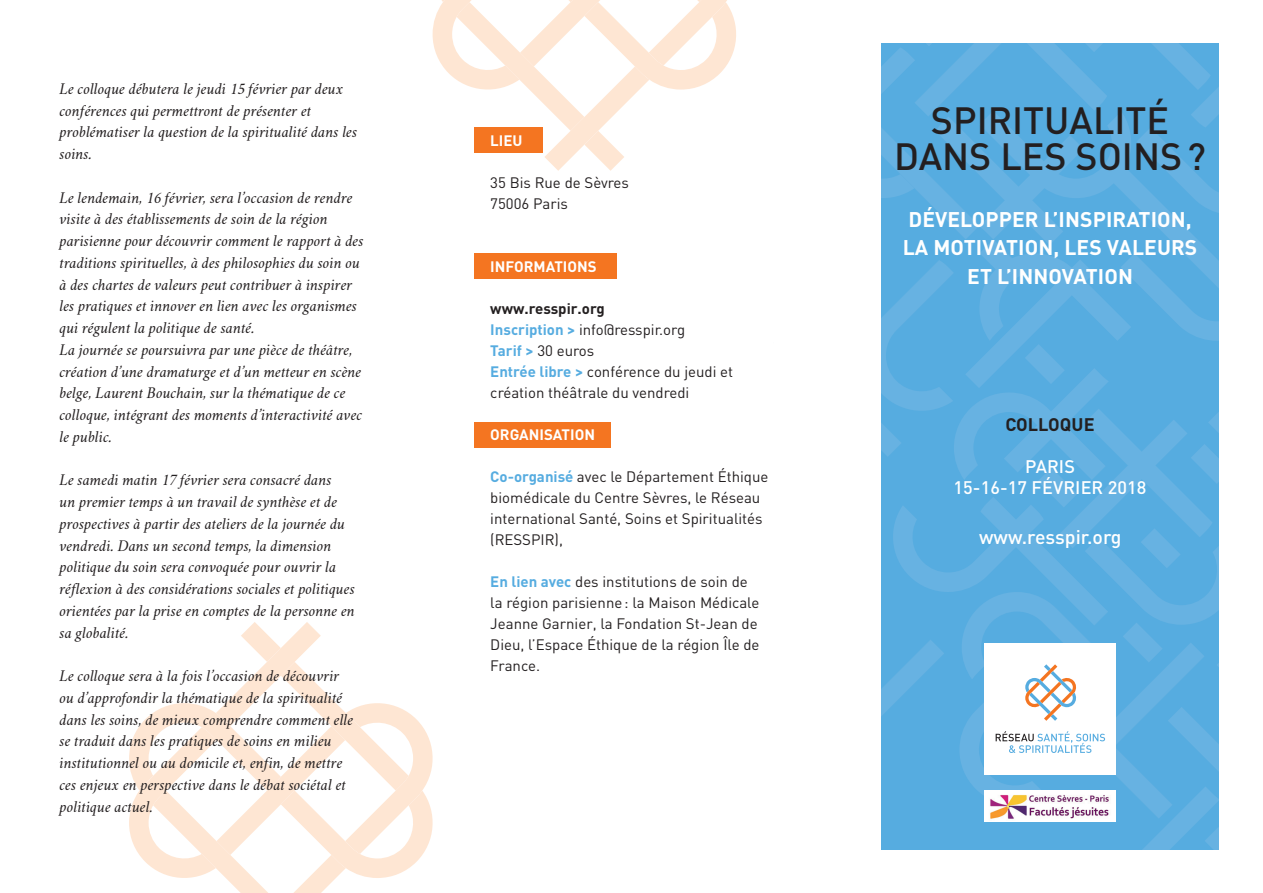
<style>
.page{position:relative;width:1263px;height:893px;background:#fff}
.page>*{position:absolute;margin:0;border:0;box-sizing:border-box;transform-origin:0 0}
.t1{font:500 37.5px/36px "DIN";color:#231f20;text-align:center}
.t2{font:700 21px/28.5px "DIN";letter-spacing:.005em;color:#fff;text-align:center}
.t3{font:500 19.5px "DIN";color:#fff}
.t4{font:500 18px/21px "DIN";letter-spacing:.005em;color:#fff;text-align:center}
.t5{font:700 18px "DIN";letter-spacing:.005em;color:#231f20}
.t6{font:italic 16.5px/21.8px "Crimson";color:#231f20}
.t7{font:15px/21px "DIN";color:#231f20}
.t8{font:700 15px "DIN";color:#fff}
.s1{font-weight:700}
.s2{font-weight:700;color:#56ace0}
</style>
<div class="page">
<svg style="left:433px;top:0;width:303px;height:171px"></svg>
<svg style="left:129px;top:622px;width:304px;height:271px"></svg>
<div style="left:474px;top:128px;width:68px;height:25px;background:#f47521"></div>
<div style="left:474px;top:253px;width:143px;height:25px;background:#f47521"></div>
<div style="left:474px;top:422px;width:136px;height:25px;background:#f47521"></div>
<svg style="left:881px;top:43px;width:338px;height:807px;background:#65b2e2"></svg>
<div style="left:984px;top:790px;width:132px;height:32px;background:#fff"></div>
<img style="left:990px;top:795px;width:119px;height:24px">
<p class="t6" style="left:60px;top:77px;width:299px">Le colloque débutera le jeudi 15 février par deux conférences qui permettront de présenter et problématiser la question de la spiritualité dans les soins.</p>
<p class="t6" style="left:60px;top:186px;width:306px">Le lendemain, 16 février, sera l’occasion de rendre visite à des établissements de soin de la région parisienne pour découvrir comment le rapport à des traditions spirituelles, à des philosophies du soin ou à des chartes de valeurs peut contribuer à inspirer les pratiques et innover en lien avec les organismes qui régulent la politique de santé.<br>La journée se poursuivra par une pièce de théâtre, création d’une dramaturge et d’un metteur en scène belge, Laurent Bouchain, sur la thématique de ce colloque, intégrant des moments d’interactivité avec le public.</p>
<p class="t6" style="left:60px;top:469px;width:297px">Le samedi matin 17 février sera consacré dans<br>un premier temps à un travail de synthèse et de prospectives à partir des ateliers de la journée du vendredi. Dans un second temps, la dimension politique du soin sera convoquée pour ouvrir la réflexion à des considérations sociales et politiques orientées par la prise en comptes de la personne en sa globalité.</p>
<p class="t6" style="left:60px;top:664px;width:295px">Le colloque sera à la fois l’occasion de découvrir ou d’approfondir la thématique de la spiritualité dans les soins, de mieux comprendre comment elle se traduit dans les pratiques de soins en milieu institutionnel ou au domicile et, enfin, de mettre ces enjeux en perspective dans le débat sociétal et politique actuel.</p>
<p class="t8" style="left:490px;top:131px;width:34px">LIEU</p>
<p class="t7" style="left:490px;top:172px;width:140px">35 Bis Rue de Sèvres<br>75006 Paris</p>
<p class="t8" style="left:490px;top:257px;width:108px">I NFORMATIONS</p>
<p class="t7" style="left:490px;top:298px;width:244px"><span class="s1">WWW.RESSPIR.ORG<br></span><span class="s2">I NSCRIPTION &gt;</span> info@resspir.org<br><span class="s2">TARIF &gt;</span> 30 euros<br><span class="s2">ENTRÉE LIBRE &gt;</span> conférence du jeudi et création théâtrale du vendredi</p>
<p class="t8" style="left:490px;top:425px;width:106px">ORGANISATION</p>
<p class="t7" style="left:490px;top:466px;width:280px"><span class="s2">CO-ORGANISÉ</span> avec le Département Éthique biomédicale du Centre Sèvres, le Réseau international Santé, Soins et Spiritualités (RESSPIR),</p>
<p class="t7" style="left:490px;top:571px;width:271px"><span class="s2">EN LIEN AVEC</span> des institutions de soin de la région parisienne: la Maison Médicale Jeanne Garnier, la Fondation St-Jean de Dieu, l’Espace Éthique de la région Île de France.</p>
<h1 class="t1" style="left:894px;top:101px;width:313px">SPIRITUALITÉ<br>DANS LES SOINS ?</h1>
<p class="t2" style="left:903px;top:204px;width:296px">DÉVELOPPER L’INSPIRATION,<br>LA MOTIVATION, LES VALEURS<br>ET L’INNOVATION</p>
<p class="t5" style="left:1005px;top:412px;width:91px">COLLOQUE</p>
<p class="t4" style="left:953px;top:455px;width:194px">PARIS<br>15-16-17 FÉVRIER 2018</p>
<p class="t3" style="left:979px;top:524px;width:144px">WWW.RESSPIR.ORG</p>
</div>
